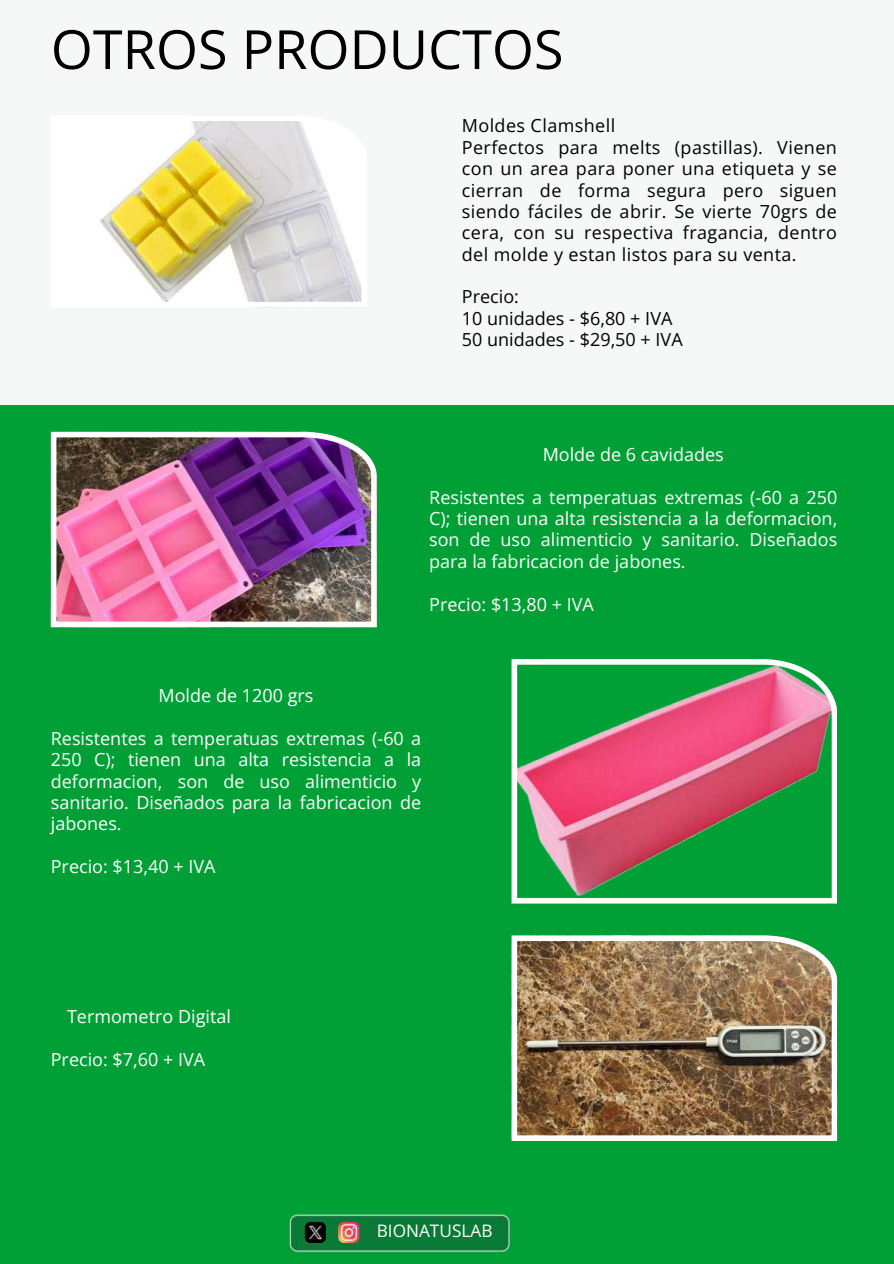
<style>
.page{position:relative;width:894px;height:1264px;background:#fff}
.page>*{position:absolute;margin:0;border:0;box-sizing:border-box;transform-origin:0 0}
.t1{font:54px "Open Sans";color:#000}
.t2{font:18px/21.3px "Open Sans";color:#fff;text-align:justify}
.t3{font:18px/21.3px "Open Sans";letter-spacing:.02em;color:#000}
.t4{font:18px/21.3px "Open Sans";color:#000}
.t5{font:17.25px "Open Sans";color:#fff}
</style>
<div class="page">
<div style="left:0;top:0;width:893px;height:1263px;background:#00a036"></div>
<div style="left:0;top:0;width:893px;height:404px;background:#f6f7f7"></div>
<img style="left:51px;top:432px;width:325px;height:195px">
<svg style="left:100px;top:121px;width:262px;height:181px"></svg>
<img style="left:511px;top:935px;width:325px;height:205px">
<img style="left:289px;top:1214px;width:221px;height:39px">
<img style="left:305px;top:1221px;width:21px;height:21px">
<img style="left:338px;top:1221px;width:21px;height:21px;border-radius:6px">
<svg style="left:511px;top:659px;width:325px;height:244px"></svg>
<h1 class="t1" style="left:51px;top:12px;width:514px">OTROS PRODUCTOS</h1>
<p class="t3" style="left:461px;top:115px;width:376px">Moldes Clamshell<br>Perfectos para melts (pastillas). Vienen con un area para poner una etiqueta y se cierran de forma segura pero siguen siendo fáciles de abrir. Se vierte 70grs de cera, con su respectiva fragancia, dentro del molde y estan listos para su venta.</p>
<p class="t4" style="left:461px;top:286px;width:222px">Precio:<br>10 unidades - $6,80 + IVA<br>50 unidades - $29,50 + IVA</p>
<p class="t2" style="left:542px;top:443px;width:183px">Molde de 6 cavidades</p>
<p class="t2" style="left:429px;top:486px;width:409px">Resistentes a temperatuas extremas (-60 a 250<br>C); tienen una alta resistencia a la deformacion, son de uso alimenticio y sanitario. Diseñados para la fabricacion de jabones.</p>
<p class="t2" style="left:429px;top:593px;width:166px">Precio: $13,80 + IVA</p>
<p class="t2" style="left:158px;top:684px;width:156px">Molde de 1200 grs</p>
<p class="t2" style="left:51px;top:727px;width:372px">Resistentes a temperatuas extremas (-60 a 250 C); tienen una alta resistencia a la deformacion, son de uso alimenticio y sanitario. Diseñados para la fabricacion de jabones.</p>
<p class="t2" style="left:51px;top:855px;width:166px">Precio: $13,40 + IVA</p>
<p class="t2" style="left:67px;top:1005px;width:165px">Termometro Digital</p>
<p class="t2" style="left:51px;top:1048px;width:156px">Precio: $7,60 + IVA</p>
<p class="t5" style="left:376px;top:1218px;width:117px">BIONATUSLAB</p>
</div>
